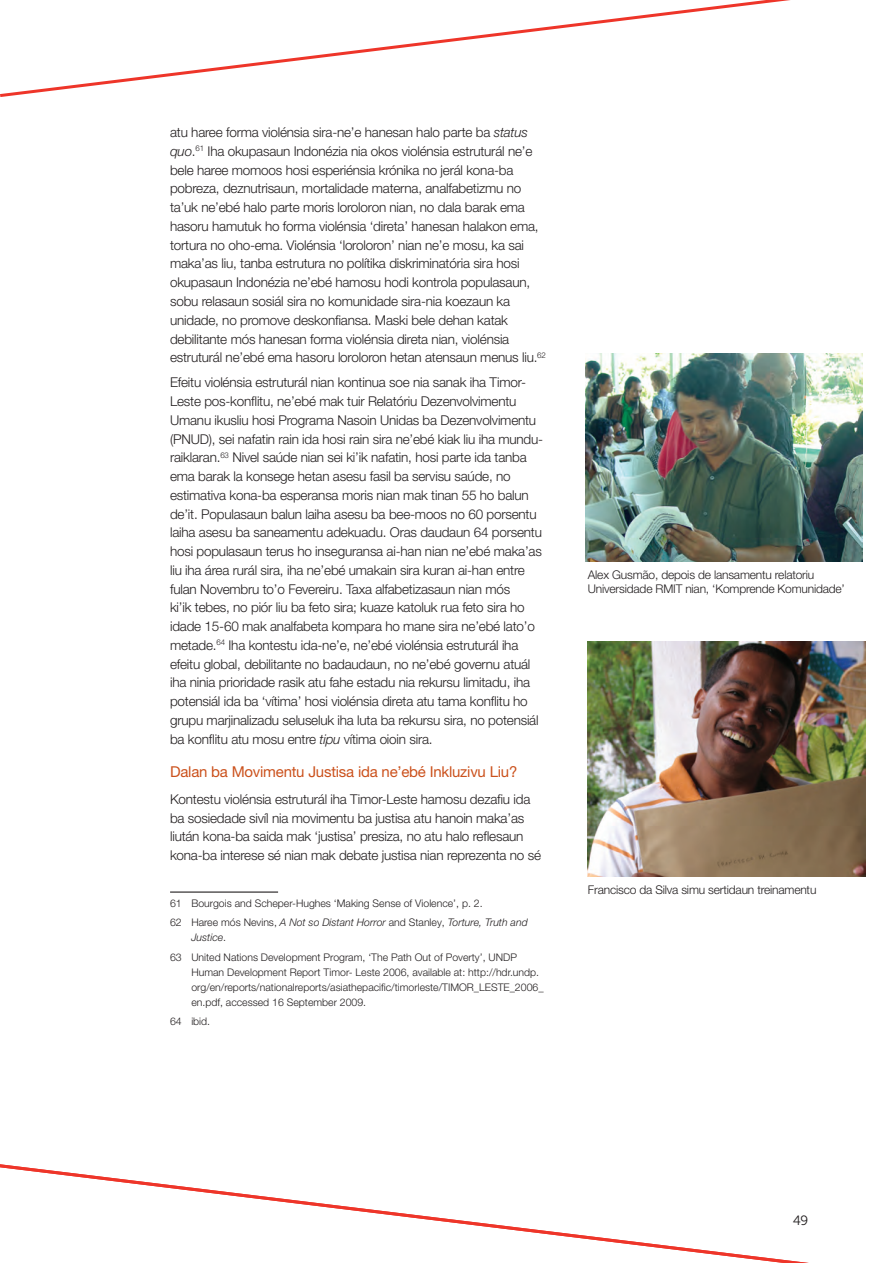
<style>
.page{position:relative;width:893px;height:1263px;background:#fff}
.page>*{position:absolute;margin:0;border:0;box-sizing:border-box;transform-origin:0 0}
.ADV_Text_sub_head_2{font:15px "Helvetica Neue";letter-spacing:-.015em;color:#cb511c}
.ADV_Text_body{font:300 13.5px/18.8px "Helvetica Neue LT Pro";letter-spacing:-.015em;color:#231f20}
.Footnote_Text{font:300 13.5px/18.8px "Helvetica Neue LT Pro";letter-spacing:-.015em;color:#231f20}
.t1{font:13.5px "Museo 300";color:#231f20}
.Captions_tables{font:300 12px/13.5px "Helvetica Neue";letter-spacing:-.015em;color:#231f20}
.Footnote_Text-2{font:300 10.5px/15px "Helvetica Neue LT Pro";color:#231f20}
.Footnote_Text-3{font:italic 300 10.5px/15px "Helvetica Neue LT Pro";color:#231f20}
.s1{font-style:italic}
.s2{font-style:normal}
</style>
<div class="page">
<svg style="left:0;top:1164px;width:809px;height:99px"></svg>
<svg style="left:0;top:0;width:790px;height:97px"></svg>
<hr style="left:170px;top:891px;width:108px;height:2px;background:#231f20">
<img style="left:586px;top:353px;width:277px;height:208px">
<img style="left:588px;top:642px;width:277px;height:234px">
<p class="Footnote_Text" style="left:170px;top:123px;width:377px">atu haree forma violénsia sira-ne’e hanesan halo parte ba <span class="s1">status quo</span>.<sup>61</sup> Iha okupasaun Indonézia nia okos violénsia estruturál ne’e bele haree momoos hosi esperiénsia krónika no jerál kona-ba pobreza, deznutrisaun, mortalidade materna, analfabetizmu no ta’uk ne’ebé halo parte moris loroloron nian, no dala barak ema hasoru hamutuk ho forma violénsia ‘direta’ hanesan halakon ema, tortura no oho-ema. Violénsia ‘loroloron’ nian ne’e mosu, ka sai maka’as liu, tanba estrutura no polítika diskriminatória sira hosi okupasaun Indonézia ne’ebé hamosu hodi kontrola populasaun, sobu relasaun sosiál sira no komunidade sira-nia koezaun ka unidade, no promove deskonfiansa. Maski bele dehan katak debilitante mós hanesan forma violénsia direta nian, violénsia estruturál ne’ebé ema hasoru loroloron hetan atensaun menus liu.<sup>62</sup></p>
<p class="ADV_Text_body" style="left:170px;top:373px;width:375px">Efeitu violénsia estruturál nian kontinua soe nia sanak iha Timor-Leste pos-konflitu, ne’ebé mak tuir Relatóriu Dezenvolvimentu Umanu ikusliu hosi Programa Nasoin Unidas ba Dezenvolvimentu (PNUD), sei nafatin rain ida hosi rain sira ne’ebé kiak liu iha mundu&shy;raiklaran.<sup>63</sup> Nivel saúde nian sei ki’ik nafatin, hosi parte ida tanba ema barak la konsege hetan asesu fasil ba servisu saúde, no estimativa kona-ba esperansa moris nian mak tinan 55 ho balun de’it. Populasaun balun laiha asesu ba bee-moos no 60 porsentu laiha asesu ba saneamentu adekuadu. Oras daudaun 64 porsentu hosi populasaun terus ho inseguransa ai-han nian ne’ebé maka’as liu iha área rurál sira, iha ne’ebé umakain sira kuran ai-han entre fulan Novembru to’o Fevereiru. Taxa alfabetizasaun nian mós<br>ki’ik tebes, no piór liu ba feto sira; kuaze katoluk rua feto sira ho idade 15-60 mak analfabeta kompara ho mane sira ne’ebé lato’o metade.<sup>64</sup> Iha kontestu ida-ne’e, ne’ebé violénsia estruturál iha efeitu global, debilitante no badaudaun, no ne’ebé governu atuál iha ninia prioridade rasik atu fahe estadu nia rekursu limitadu, iha potensiál ida ba ‘vítima’ hosi violénsia direta atu tama konflitu ho grupu marjinalizadu seluseluk iha luta ba rekursu sira, no potensiál ba konflitu atu mosu entre <span class="s1">tipu</span> vítima oioin sira.</p>
<p class="ADV_Text_sub_head_2" style="left:170px;top:762px;width:349px">Dalan ba Movimentu Justisa ida ne’ebé Inkluzivu Liu?</p>
<p class="ADV_Text_body" style="left:170px;top:789px;width:372px">Kontestu violénsia estruturál iha Timor-Leste hamosu dezafiu ida ba sosiedade sivíl nia movimentu ba justisa atu hanoin maka’as liután kona-ba saida mak ‘justisa’ presiza, no atu halo reflesaun kona-ba interese sé nian mak debate justisa nian reprezenta no sé</p>
<p class="Footnote_Text-2" style="left:170px;top:896px;width:314px">61 Bourgois and Scheper-Hughes ‘Making Sense of Violence’, p. 2.</p>
<p class="Footnote_Text-3" style="left:191px;top:915px;width:338px;text-indent:-21px"><span class="s2">62 Haree mós Nevins,</span> A Not so Distant Horror <span class="s2">and Stanley,</span> Torture, Truth and<br>Justice<span class="s2">.</span></p>
<p class="Footnote_Text-2" style="left:191px;top:949px;width:354px;text-indent:-21px">63 United Nations Development Program, ‘The Path Out of Poverty’, UNDP Human Development Report Timor- Leste 2006, available at: http://hdr.undp. org/en/reports/nationalreports/asiathepacific/timorleste/TIMOR_LESTE_2006_ en.pdf, accessed 16 September 2009.</p>
<p class="Footnote_Text-2" style="left:170px;top:1013px;width:42px">64 ibid.</p>
<p class="Captions_tables" style="left:588px;top:568px;width:259px">Alex Gusmão, depois de lansamentu relatoriu<br>Universidade RMIT nian, ‘Komprende Komunidade’</p>
<p class="Captions_tables" style="left:588px;top:883px;width:230px">Francisco da Silva simu sertidaun treinamentu</p>
<p class="t1" style="left:793px;top:1213px;width:16px">49</p>
</div>
